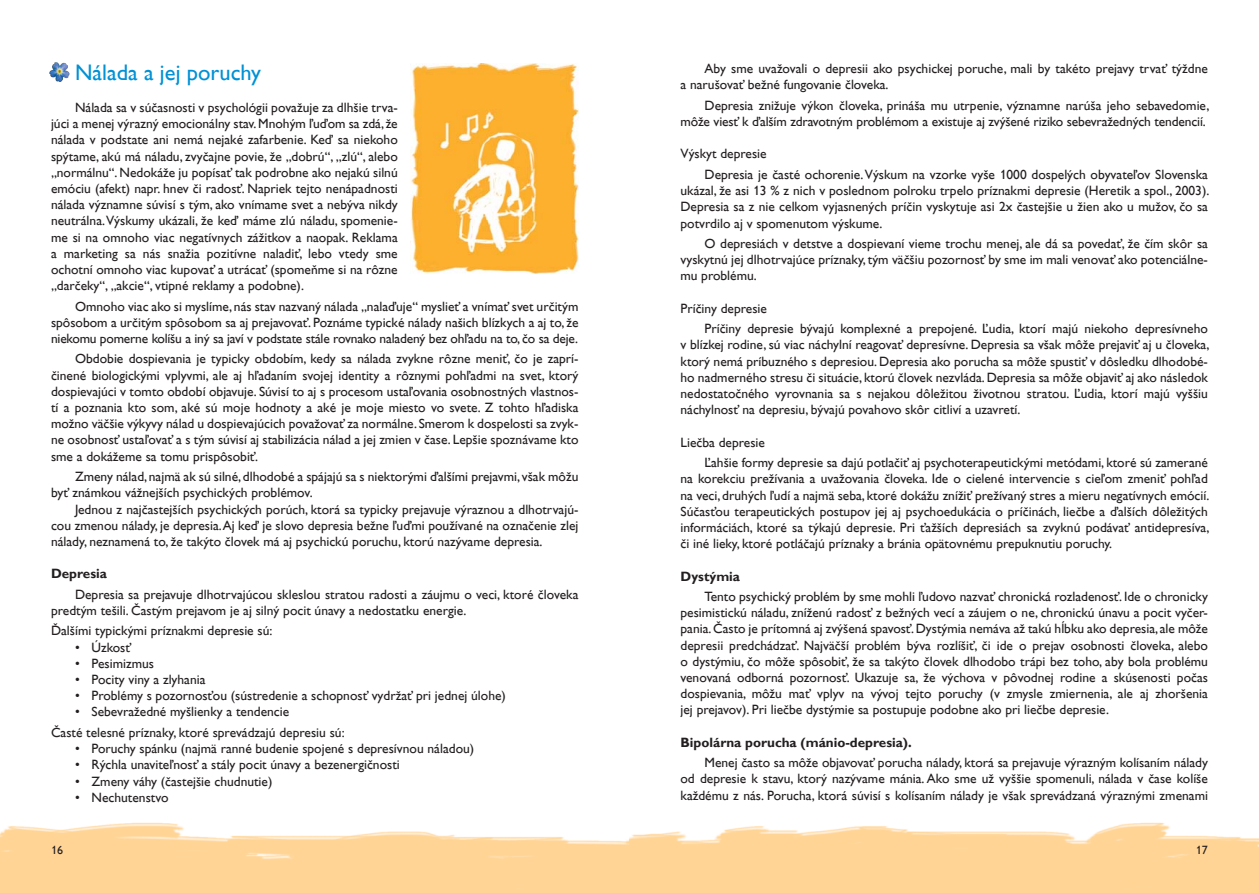
<style>
.page{position:relative;width:1259px;height:893px;background:#fff}
.page>*{position:absolute;margin:0;border:0;box-sizing:border-box;transform-origin:0 0}
.t1{font:22.5px "Hq Sans Pro TT";color:#0091d5}
.t2{font:13.5px/16.2px "Hq Sans Pro TT";color:#231f20;text-align:justify}
.t3{font:700 13.5px "Hq Sans Pro TT";color:#231f20}
.t4{font:12px "Hq Sans Pro TT";color:#231f20}
</style>
<div class="page">
<img style="left:0;top:822px;width:1259px;height:71px">
<img style="left:410px;top:64px;width:168px;height:210px">
<h1 class="t1" style="left:75px;top:64px;width:187px">Nálada a jej poruchy</h1>
<p class="t2" style="left:51px;top:100px;width:348px;text-indent:24px">Nálada sa v súčasnosti v psychológii považuje za dlhšie trva&shy;júci a menej výrazný emocionálny stav. Mnohým ľuďom sa zdá, že nálada v podstate ani nemá nejaké zafarbenie. Keď sa niekoho spýtame, akú má náladu, zvyčajne povie, že „dobrú“, „zlú“, alebo „normálnu“. Nedokáže ju popísať tak podrobne ako nejakú silnú emóciu (afekt) napr. hnev či radosť. Napriek tejto nenápadnosti nálada významne súvisí s tým, ako vnímame svet a nebýva nikdy neutrálna. Výskumy ukázali, že keď máme zlú náladu, spomenie&shy;me si na omnoho viac negatívnych zážitkov a naopak. Reklama a marketing sa nás snažia pozitívne naladiť, lebo vtedy sme ochotní omnoho viac kupovať a utrácať (spomeňme si na rôzne „darčeky“, „akcie“, vtipné reklamy a podobne).</p>
<p class="t2" style="left:51px;top:299px;width:529px;text-indent:24px">Omnoho viac ako si myslíme, nás stav nazvaný nálada „nalaďuje“ myslieť a vnímať svet určitým spôsobom a určitým spôsobom sa aj prejavovať. Poznáme typické nálady našich blízkych a aj to, že niekomu pomerne kolíšu a iný sa javí v podstate stále rovnako naladený bez ohľadu na to, čo sa deje.</p>
<p class="t2" style="left:51px;top:352px;width:529px;text-indent:24px">Obdobie dospievania je typicky obdobím, kedy sa nálada zvykne rôzne meniť, čo je zaprí&shy;činené biologickými vplyvmi, ale aj hľadaním svojej identity a rôznymi pohľadmi na svet, ktorý dospievajúci v tomto období objavuje. Súvisí to aj s procesom ustaľovania osobnostných vlastnos&shy;tí a poznania kto som, aké sú moje hodnoty a aké je moje miesto vo svete. Z tohto hľadiska možno väčšie výkyvy nálad u dospievajúcich považovať za normálne. Smerom k dospelosti sa zvyk&shy;ne osobnosť ustaľovať a s tým súvisí aj stabilizácia nálad a jej zmien v čase. Lepšie spoznávame kto sme a dokážeme sa tomu prispôsobiť.</p>
<p class="t2" style="left:51px;top:470px;width:529px;text-indent:24px">Zmeny nálad, najmä ak sú silné, dlhodobé a spájajú sa s niektorými ďalšími prejavmi, však môžu byť známkou vážnejších psychických problémov.</p>
<p class="t2" style="left:51px;top:502px;width:529px;text-indent:24px">Jednou z najčastejších psychických porúch, ktorá sa typicky prejavuje výraznou a dlhotrvajú&shy;cou zmenou nálady, je depresia. Aj keď je slovo depresia bežne ľuďmi používané na označenie zlej nálady, neznamená to, že takýto človek má aj psychickú poruchu, ktorú nazývame depresia.</p>
<p class="t3" style="left:51px;top:569px;width:57px">Depresia</p>
<p class="t2" style="left:51px;top:587px;width:529px;text-indent:24px">Depresia sa prejavuje dlhotrvajúcou skleslou stratou radosti a záujmu o veci, ktoré človeka predtým tešili. Častým prejavom je aj silný pocit únavy a nedostatku energie.</p>
<p class="t2" style="left:51px;top:624px;width:223px">Ďalšími typickými príznakmi depresie sú:</p>
<p class="t2" style="left:75px;top:640px;width:57px">• Úzkosť</p>
<p class="t2" style="left:75px;top:656px;width:80px">• Pesimizmus</p>
<p class="t2" style="left:75px;top:673px;width:132px">• Pocity viny a zlyhania</p>
<p class="t2" style="left:75px;top:689px;width:432px">• Problémy s pozornosťou (sústredenie a schopnosť vydržať pri jednej úlohe)</p>
<p class="t2" style="left:51px;top:703px;width:295px;line-height:20.4px;text-indent:24px">• Sebevražedné myšlienky a tendencie<br>Časté telesné príznaky, ktoré sprevádzajú depresiu sú:</p>
<p class="t2" style="left:75px;top:742px;width:401px">• Poruchy spánku (najmä ranné budenie spojené s depresívnou náladou)</p>
<p class="t2" style="left:75px;top:758px;width:326px">• Rýchla unaviteľnosť a stály pocit únavy a bezenergičnosti</p>
<p class="t2" style="left:75px;top:774px;width:199px">• Zmeny váhy (častejšie chudnutie)</p>
<p class="t2" style="left:75px;top:790px;width:95px">• Nechutenstvo</p>
<p class="t2" style="left:680px;top:62px;width:529px;text-indent:24px">Aby sme uvažovali o depresii ako psychickej poruche, mali by takéto prejavy trvať týždne a narušovať bežné fungovanie človeka.</p>
<p class="t2" style="left:680px;top:98px;width:530px;text-align:right">Depresia znižuje výkon človeka, prináša mu utrpenie, významne narúša jeho sebavedomie, môže viesť k ďalším zdravotným problémom a existuje aj zvýšené riziko sebevražedných tendencií.</p>
<p class="t2" style="left:704px;top:145px;width:505px;line-height:20.4px;text-indent:-24px">Výskyt depresie<br>Depresia je časté ochorenie. Výskum na vzorke vyše 1000 dospelých obyvateľov Slovenska</p>
<p class="t2" style="left:680px;top:184px;width:530px">ukázal, že asi 13 % z nich v poslednom polroku trpelo príznakmi depresie (Heretik a spol., 2003).<br>Depresia sa z nie celkom vyjasnených príčin vyskytuje asi 2x častejšie u žien ako u mužov, čo sa potvrdilo aj v spomenutom výskume.</p>
<p class="t2" style="left:680px;top:237px;width:529px;text-indent:24px">O depresiách v detstve a dospievaní vieme trochu menej, ale dá sa povedať, že čím skôr sa vyskytnú jej dlhotrvajúce príznaky, tým väčšiu pozornosť by sme im mali venovať ako potenciálne&shy;mu problému.</p>
<p class="t2" style="left:704px;top:299px;width:505px;line-height:20.4px;text-indent:-24px">Príčiny depresie<br>Príčiny depresie bývajú komplexné a prepojené. Ľudia, ktorí majú niekoho depresívneho</p>
<p class="t2" style="left:680px;top:338px;width:530px">v blízkej rodine, sú viac náchylní reagovať depresívne. Depresia sa však môže prejaviť aj u človeka, ktorý nemá príbuzného s depresiou. Depresia ako porucha sa môže spustiť v dôsledku dlhodobé&shy;ho nadmerného stresu či situácie, ktorú človek nezvláda. Depresia sa môže objaviť aj ako následok nedostatočného vyrovnania sa s nejakou dôležitou životnou stratou. Ľudia, ktorí majú vyššiu náchylnosť na depresiu, bývajú povahovo skôr citliví a uzavretí.</p>
<p class="t2" style="left:704px;top:433px;width:505px;line-height:20.4px;text-indent:-24px">Liečba depresie<br>Ľahšie formy depresie sa dajú potlačiť aj psychoterapeutickými metódami, ktoré sú zamerané</p>
<p class="t2" style="left:680px;top:472px;width:530px">na korekciu prežívania a uvažovania človeka. Ide o cielené intervencie s cieľom zmeniť pohľad na veci, druhých ľudí a najmä seba, ktoré dokážu znížiť prežívaný stres a mieru negatívnych emócií.<br>Súčasťou terapeutických postupov jej aj psychoedukácia o príčinách, liečbe a ďalších dôležitých informáciách, ktoré sa týkajú depresie. Pri ťažších depresiách sa zvyknú podávať antidepresíva, či iné lieky, ktoré potláčajú príznaky a bránia opätovnému prepuknutiu poruchy.</p>
<p class="t3" style="left:680px;top:571px;width:61px">Dystýmia</p>
<p class="t2" style="left:680px;top:589px;width:529px;text-indent:24px">Tento psychický problém by sme mohli ľudovo nazvať chronická rozladenosť. Ide o chronicky pesimistickú náladu, zníženú radosť z bežných vecí a záujem o ne, chronickú únavu a pocit vyčer&shy;pania. Často je prítomná aj zvýšená spavosť. Dystýmia nemáva až takú hĺbku ako depresia, ale môže depresii predchádzať. Najväčší problém býva rozlíšiť, či ide o prejav osobnosti človeka, alebo o dystýmiu, čo môže spôsobiť, že sa takýto človek dlhodobo trápi bez toho, aby bola problému venovaná odborná pozornosť. Ukazuje sa, že výchova v pôvodnej rodine a skúsenosti počas dospievania, môžu mať vplyv na vývoj tejto poruchy (v zmysle zmiernenia, ale aj zhoršenia jej prejavov). Pri liečbe dystýmie sa postupuje podobne ako pri liečbe depresie.</p>
<p class="t3" style="left:680px;top:737px;width:233px">Bipolárna porucha (mánio-depresia).</p>
<p class="t2" style="left:680px;top:756px;width:529px;text-indent:24px">Menej často sa môže objavovať porucha nálady, ktorá sa prejavuje výrazným kolísaním nálady od depresie k stavu, ktorý nazývame mánia. Ako sme už vyššie spomenuli, nálada v čase kolíše každému z nás. Porucha, ktorá súvisí s kolísaním nálady je však sprevádzaná výraznými zmenami</p>
<p class="t4" style="left:51px;top:845px;width:13px">16</p>
<p class="t4" style="left:1196px;top:845px;width:13px">17</p>
</div>
